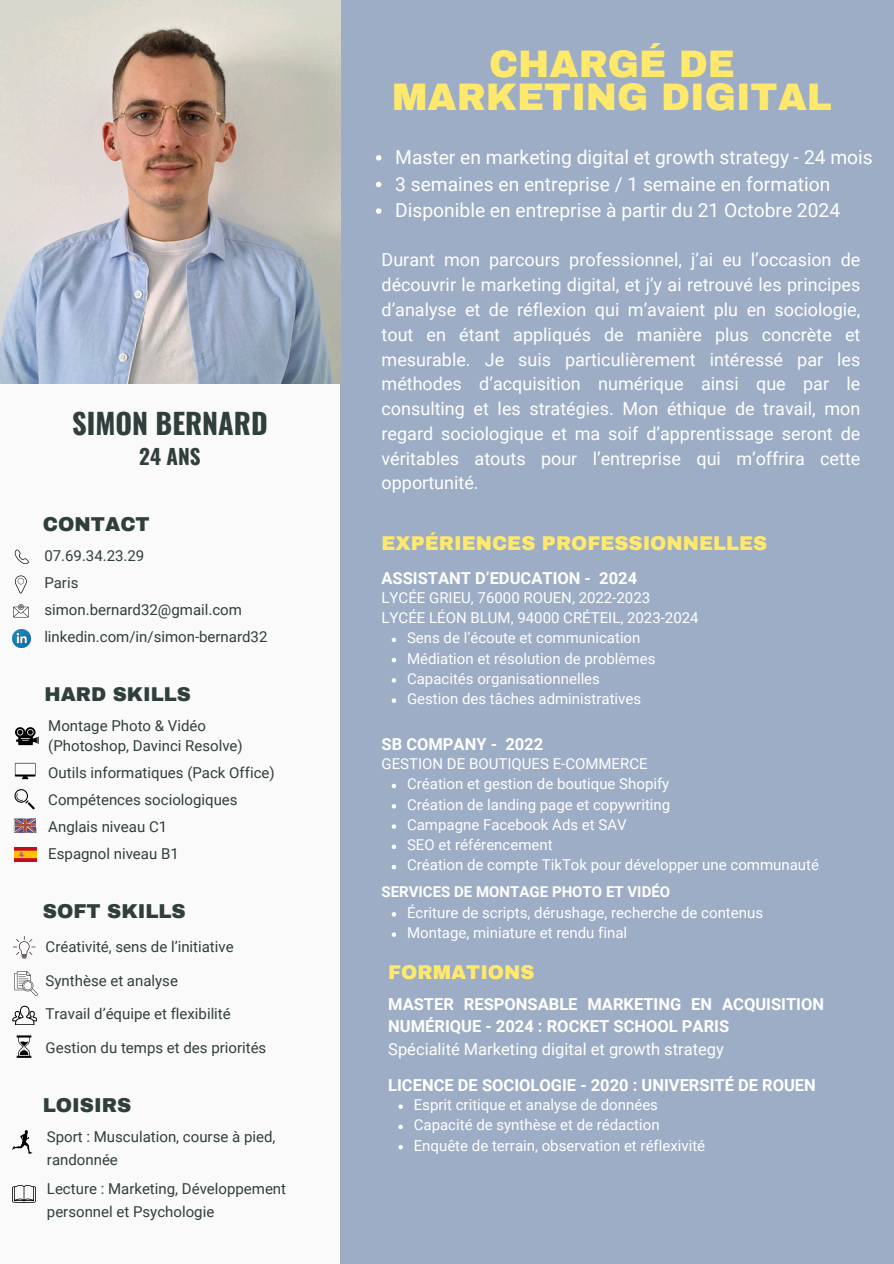
<style>
.page{position:relative;width:894px;height:1264px;background:#fff}
.page>*{position:absolute;margin:0;border:0;box-sizing:border-box;transform-origin:0 0}
.t1{font:900 37.5px/32.7px "Archivo";color:#ffe96d;text-align:center}
.t2{font:700 28.5px "Oswald";color:#303f3c}
.t3{font:700 21px "Oswald";color:#303f3c}
.t4{font:900 19.65px "Archivo";color:#303f3c}
.t5{font:900 19.5px "Archivo";color:#ffe96d}
.t6{font:900 19.5px "Archivo";color:#303f3c}
.t7{font:19.2px "Roboto";color:#fff}
.t8{font:18px/24.8px "Roboto";color:#fff;text-align:justify}
.t9{font:700 16.5px/22.5px "Roboto";color:#fff}
.t10{font:16.5px "Roboto";color:#fff}
.t11{font:15px/20.2px "Roboto";color:#fff}
.t12{font:15px/22.5px "Roboto";color:#303f3c}
.t13{font:700 15px "Roboto";color:#fff}
</style>
<div class="page">
<div style="left:0;top:0;width:893px;height:1263px;background:#9dadc6"></div>
<div style="left:0;top:0;width:339px;height:1263px;background:#fafafa"></div>
<img style="left:0;top:0;width:340px;height:384px">
<svg style="left:15px;top:549px;width:14px;height:14px"></svg>
<svg style="left:15px;top:575px;width:12px;height:18px"></svg>
<svg style="left:13px;top:604px;width:16px;height:13px"></svg>
<img style="left:12px;top:629px;width:18px;height:18px">
<svg style="left:15px;top:727px;width:24px;height:18px"></svg>
<svg style="left:15px;top:763px;width:20px;height:16px"></svg>
<svg style="left:14px;top:789px;width:21px;height:20px"></svg>
<svg style="left:14px;top:818px;width:22px;height:15px"></svg>
<img style="left:14px;top:847px;width:23px;height:14px">
<svg style="left:12px;top:1185px;width:24px;height:17px"></svg>
<svg style="left:12px;top:1130px;width:20px;height:23px"></svg>
<svg style="left:13px;top:936px;width:22px;height:22px"></svg>
<svg style="left:14px;top:971px;width:24px;height:24px"></svg>
<svg style="left:12px;top:1005px;width:25px;height:19px"></svg>
<svg style="left:17px;top:1035px;width:14px;height:22px"></svg>
<svg style="left:376px;top:155px;width:5px;height:6px"></svg>
<svg style="left:376px;top:182px;width:5px;height:5px"></svg>
<svg style="left:376px;top:208px;width:5px;height:6px"></svg>
<svg style="left:391px;top:637px;width:5px;height:5px"></svg>
<svg style="left:391px;top:658px;width:5px;height:4px"></svg>
<svg style="left:391px;top:678px;width:5px;height:4px"></svg>
<svg style="left:391px;top:698px;width:5px;height:5px"></svg>
<svg style="left:391px;top:783px;width:5px;height:5px"></svg>
<svg style="left:391px;top:804px;width:5px;height:4px"></svg>
<svg style="left:391px;top:824px;width:5px;height:4px"></svg>
<svg style="left:391px;top:844px;width:5px;height:5px"></svg>
<svg style="left:391px;top:865px;width:5px;height:4px"></svg>
<svg style="left:391px;top:912px;width:5px;height:4px"></svg>
<svg style="left:391px;top:932px;width:5px;height:4px"></svg>
<svg style="left:398px;top:1104px;width:5px;height:4px"></svg>
<svg style="left:398px;top:1124px;width:5px;height:5px"></svg>
<svg style="left:398px;top:1145px;width:5px;height:4px"></svg>
<p class="t2" style="left:72px;top:401px;width:197px">SIMON BERNARD</p>
<p class="t3" style="left:139px;top:440px;width:63px">24 ANS</p>
<h2 class="t4" style="left:43px;top:513px;width:108px">CONTACT</h2>
<h3 class="t12" style="left:44px;top:544px;width:101px">07.69.34.23.29</h3>
<p class="t12" style="left:44px;top:571px;width:36px">Paris</p>
<p class="t12" style="left:44px;top:598px;width:199px">simon.bernard32@gmail.com</p>
<p class="t12" style="left:44px;top:625px;width:224px">linkedin.com/in/simon-bernard32</p>
<p class="t6" style="left:44px;top:683px;width:148px">HARD SKILLS</p>
<p class="t12" style="left:48px;top:715px;width:196px;line-height:20.2px">Montage Photo &amp; Vidéo (Photoshop, Davinci Resolve)</p>
<p class="t12" style="left:48px;top:762px;width:228px">Outils informatiques (Pack Office)</p>
<p class="t12" style="left:48px;top:789px;width:191px">Compétences sociologiques</p>
<h3 class="t12" style="left:48px;top:816px;width:120px">Anglais niveau C1</h3>
<p class="t12" style="left:48px;top:843px;width:132px">Espagnol niveau B1</p>
<p class="t4" style="left:43px;top:900px;width:144px">SOFT SKILLS</p>
<p class="t12" style="left:46px;top:935px;width:189px">Créativité, sens de l’initiative</p>
<p class="t12" style="left:46px;top:969px;width:134px">Synthèse et analyse</p>
<p class="t12" style="left:46px;top:1002px;width:187px">Travail d’équipe et flexibilité</p>
<h3 class="t12" style="left:46px;top:1036px;width:222px">Gestion du temps et des priorités</h3>
<p class="t4" style="left:43px;top:1094px;width:90px">LOISIRS</p>
<p class="t12" style="left:47px;top:1126px;width:230px">Sport : Musculation, course à pied, randonnée</p>
<p class="t12" style="left:47px;top:1177px;width:241px">Lecture : Marketing, Développement personnel et Psychologie</p>
<p class="t1" style="left:392px;top:48px;width:441px">CHARGÉ DE<br>MARKETING DIGITAL</p>
<p class="t7" style="left:395px;top:146px;width:479px">Master en marketing digital et growth strategy - 24 mois</p>
<p class="t7" style="left:395px;top:173px;width:436px">3 semaines en entreprise / 1 semaine en formation</p>
<p class="t7" style="left:395px;top:199px;width:446px">Disponible en entreprise à partir du 21 Octobre 2024</p>
<p class="t8" style="left:381px;top:248px;width:480px">Durant mon parcours professionnel, j’ai eu l’occasion de découvrir le marketing digital, et j’y ai retrouvé les principes d’analyse et de réflexion qui m’avaient plu en sociologie, tout en étant appliqués de manière plus concrète et mesurable. Je suis particulièrement intéressé par les méthodes d’acquisition numérique ainsi que par le consulting et les stratégies. Mon éthique de travail, mon regard sociologique et ma soif d’apprentissage seront de véritables atouts pour l’entreprise qui m’offrira cette opportunité.</p>
<p class="t5" style="left:381px;top:533px;width:387px">EXPÉRIENCES PROFESSIONNELLES</p>
<p class="t9" style="left:381px;top:566px;width:257px">ASSISTANT D’EDUCATION - 2024</p>
<p class="t11" style="left:381px;top:587px;width:270px">LYCÉE GRIEU, 76000 ROUEN, 2022-2023</p>
<p class="t11" style="left:381px;top:607px;width:318px">LYCÉE LÉON BLUM, 94000 CRÉTEIL, 2023-2024</p>
<p class="t11" style="left:407px;top:628px;width:235px">Sens de l’écoute et communication</p>
<p class="t11" style="left:407px;top:648px;width:250px">Médiation et résolution de problèmes</p>
<p class="t11" style="left:407px;top:668px;width:194px">Capacités organisationnelles</p>
<p class="t11" style="left:407px;top:688px;width:235px">Gestion des tâches administratives</p>
<p class="t9" style="left:381px;top:733px;width:163px">SB COMPANY - 2022</p>
<p class="t11" style="left:407px;top:754px;width:413px;text-indent:-25px">GESTION DE BOUTIQUES E-COMMERCE<br>Création et gestion de boutique Shopify<br>Création de landing page et copywriting<br>Campagne Facebook Ads et SAV<br>SEO et référencement<br>Création de compte TikTok pour développer une communauté</p>
<p class="t13" style="left:381px;top:883px;width:290px">SERVICES DE MONTAGE PHOTO ET VIDÉO</p>
<p class="t11" style="left:407px;top:902px;width:357px">Écriture de scripts, dérushage, recherche de contenus<br>Montage, miniature et rendu final</p>
<p class="t5" style="left:388px;top:961px;width:148px">FORMATIONS</p>
<p class="t9" style="left:388px;top:992px;width:437px">MASTER RESPONSABLE MARKETING EN ACQUISITION<br>NUMÉRIQUE - 2024 : ROCKET SCHOOL PARIS</p>
<p class="t10" style="left:388px;top:1039px;width:337px">Spécialité Marketing digital et growth strategy</p>
<p class="t9" style="left:388px;top:1073px;width:429px">LICENCE DE SOCIOLOGIE - 2020 : UNIVERSITÉ DE ROUEN</p>
<p class="t11" style="left:413px;top:1094px;width:293px">Esprit critique et analyse de données<br>Capacité de synthèse et de rédaction<br>Enquête de terrain, observation et réflexivité</p>
</div>
